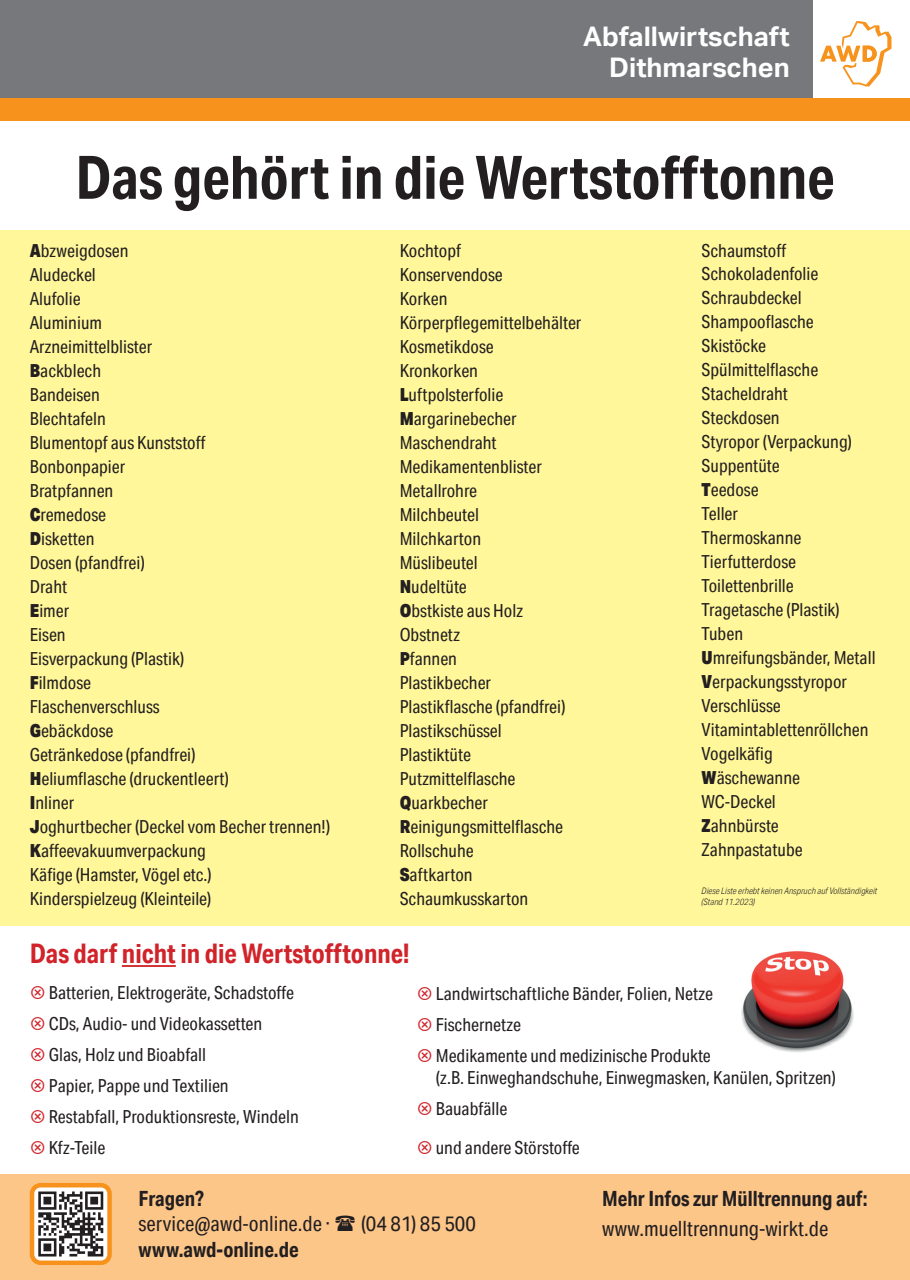
<style>
.page{position:relative;width:910px;height:1280px;background:#fff}
.page>*{position:absolute;margin:0;border:0;box-sizing:border-box;transform-origin:0 0}
.t1{font:700 60px "Aktiv Grotesk Cd";color:#231f20}
.t2{font:700 27px "Aktiv Grotesk Cd";color:#d1232a}
.t3{font:700 27px/31.5px "Aktiv Grotesk";color:#fff;text-align:right}
.t4{font:21px "Aktiv Grotesk Cd";color:#231f20}
.t5{font:700 21px "Aktiv Grotesk Cd";color:#231f20}
.t6{font:18px/24px "Aktiv Grotesk Cd";color:#231f20}
.t7{font:italic 300 9px/10.8px "Aktiv Grotesk Cd";color:#231f20}
.s1{font-weight:900}
</style>
<div class="page">
<div style="left:0;top:230px;width:910px;height:696px;background:#fff79a"></div>
<div style="left:0;top:0;width:812px;height:99px;background:#76787b"></div>
<div style="left:0;top:99px;width:910px;height:22px;background:#f7931d"></div>
<svg style="left:820px;top:21px;width:71px;height:66px"></svg>
<hr style="left:122px;top:965px;width:54px;height:2px;background:#d1232a">
<div style="left:0;top:1175px;width:910px;height:105px;background:#fdc689"></div>
<div style="left:32px;top:1185px;width:78px;height:78px;background:#fff;border-radius:9px"></div>
<svg style="left:38px;top:1191px;width:65px;height:65px"></svg>
<div style="left:30px;top:1183px;width:82px;height:82px;border:4px solid #f7931d;border-radius:9px"></div>
<img style="left:741px;top:951px;width:113px;height:102px">
<h2 class="t3" style="left:583px;top:21px;width:208px">Abfallwirtschaft<br>Dithmarschen</h2>
<h1 class="t1" style="left:75px;top:140px;width:761px">Das gehört in die Wertstofftonne</h1>
<p class="t6" style="left:30px;top:238px;width:302px"><span class="s1">A</span>bzweigdosen<br>Aludeckel<br>Alufolie<br>Aluminium<br>Arzneimittelblister<br><span class="s1">B</span>ackblech<br>Bandeisen<br>Blechtafeln<br>Blumentopf aus Kunststoff<br>Bonbonpapier<br>Bratpfannen<br><span class="s1">C</span>remedose<br><span class="s1">D</span>isketten<br>Dosen (pfandfrei)<br>Draht<br><span class="s1">E</span>imer<br>Eisen<br>Eisverpackung (Plastik)<br><span class="s1">F</span>ilmdose<br>Flaschenverschluss<br><span class="s1">G</span>ebäckdose<br>Getränkedose (pfandfrei)<br><span class="s1">H</span>eliumflasche (druckentleert)<br><span class="s1">I</span>nliner<br><span class="s1">J</span>oghurtbecher (Deckel vom Becher trennen!)<br><span class="s1">K</span>affeevakuumverpackung<br>Käfige (Hamster, Vögel etc.)<br>Kinderspielzeug (Kleinteile)</p>
<p class="t6" style="left:400px;top:238px;width:183px">Kochtopf<br>Konservendose<br>Korken<br>Körperpflegemittelbehälter<br>Kosmetikdose<br>Kronkorken<br><span class="s1">L</span>uftpolsterfolie<br><span class="s1">M</span>argarinebecher<br>Maschendraht<br>Medikamentenblister<br>Metallrohre<br>Milchbeutel<br>Milchkarton<br>Müslibeutel<br><span class="s1">N</span>udeltüte<br><span class="s1">O</span>bstkiste aus Holz<br>Obstnetz<br><span class="s1">P</span>fannen<br>Plastikbecher<br>Plastikflasche (pfandfrei)<br>Plastikschüssel<br>Plastiktüte<br>Putzmittelflasche<br><span class="s1">Q</span>uarkbecher<br><span class="s1">R</span>einigungsmittelflasche<br>Rollschuhe<br><span class="s1">S</span>aftkarton<br>Schaumkusskarton</p>
<p class="t6" style="left:702px;top:238px;width:176px">Schaumstoff<br>Schokoladenfolie<br>Schraubdeckel<br>Shampooflasche<br>Skistöcke<br>Spülmittelflasche<br>Stacheldraht<br>Steckdosen<br>Styropor (Verpackung)<br>Suppentüte<br><span class="s1">T</span>eedose<br>Teller<br>Thermoskanne<br>Tierfutterdose<br>Toilettenbrille<br>Tragetasche (Plastik)<br>Tuben<br><span class="s1">U</span>mreifungsbänder, Metall<br><span class="s1">V</span>erpackungsstyropor<br>Verschlüsse<br>Vitamintablettenröllchen<br>Vogelkäfig<br><span class="s1">W</span>äschewanne<br>WC-Deckel<br><span class="s1">Z</span>ahnbürste<br>Zahnpastatube</p>
<p class="t7" style="left:702px;top:885px;width:177px">Diese Liste erhebt keinen Anspruch auf Vollständigkeit (Stand 11.2023)</p>
<h2 class="t2" style="left:30px;top:937px;width:381px">Das darf nicht in die Wertstofftonne!</h2>
<p class="t6" style="left:49px;top:977px;width:252px;line-height:31px">Batterien, Elektrogeräte, Schadstoffe<br>CDs, Audio- und Videokassetten<br>Glas, Holz und Bioabfall<br>Papier, Pappe und Textilien<br>Restabfall, Produktionsreste, Windeln<br>Kfz-Teile</p>
<p class="t6" style="left:436px;top:978px;width:279px;line-height:31px">Landwirtschaftliche Bänder, Folien, Netze<br>Fischernetze<br>Medikamente und medizinische Produkte</p>
<p class="t6" style="left:436px;top:1062px;width:401px;line-height:31px">(z.B. Einweghandschuhe, Einwegmasken, Kanülen, Spritzen)<br>Bauabfälle</p>
<p class="t6" style="left:436px;top:1135px;width:146px">und andere Störstoffe</p>
<p class="t5" style="left:602px;top:1185px;width:267px">Mehr Infos zur Mülltrennung auf:</p>
<p class="t4" style="left:602px;top:1216px;width:228px">www.muelltrennung-wirkt.de</p>
<p class="t5" style="left:139px;top:1185px;width:67px">Fragen?</p>
<p class="t4" style="left:139px;top:1211px;width:193px">service@awd-online.de ·</p>
<p class="t4" style="left:361px;top:1211px;width:116px">(04 81) 85 500</p>
<p class="t5" style="left:139px;top:1236px;width:162px">www.awd-online.de</p>
</div>
